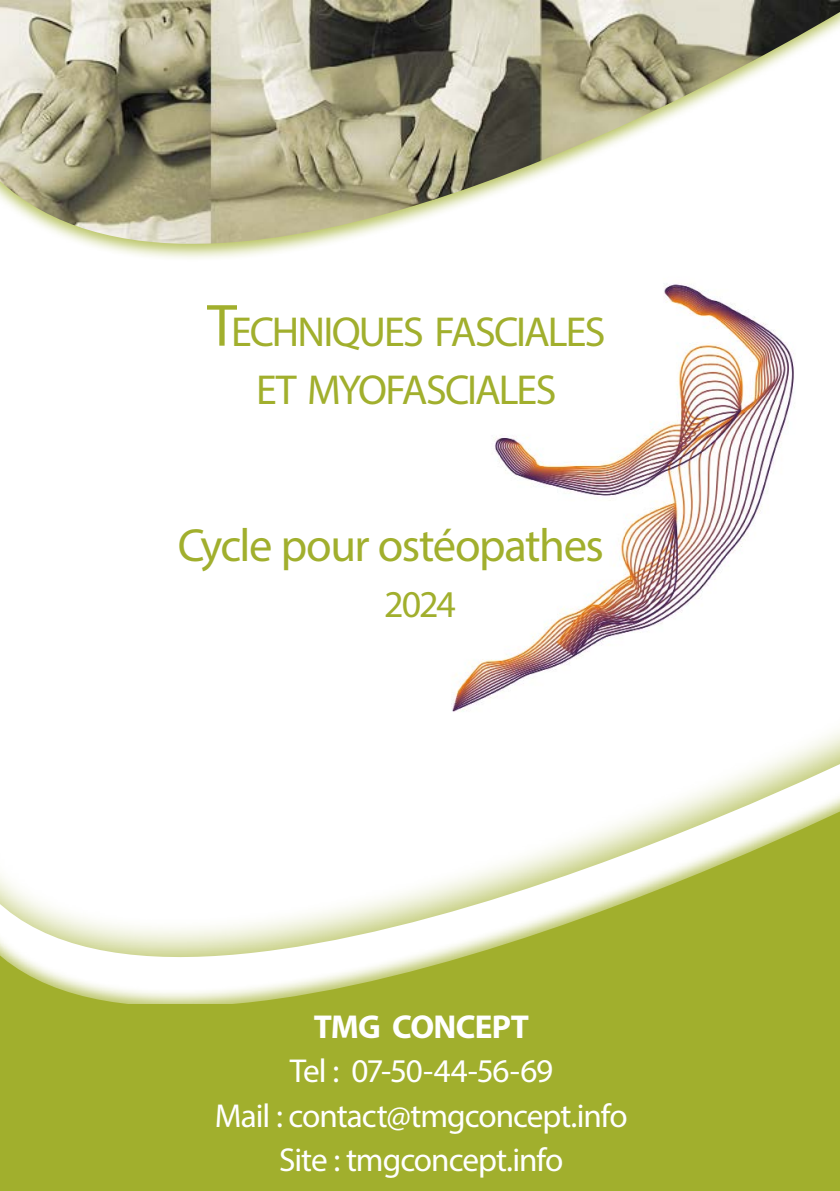
<style>
.page{position:relative;width:840px;height:1191px;background:#fff}
.page>*{position:absolute;margin:0;border:0;box-sizing:border-box;transform-origin:0 0}
.t1{font:46.6px "Myriad Pro";letter-spacing:-.035em;color:#a1af2d}
.t2{font:42px/58px "Myriad Pro";letter-spacing:-.045em;color:#a1af2d;text-align:center}
.t3{font:38px "Myriad Pro";color:#a1af2d}
.t4{font:33.2px/44.2px "Myriad Pro";letter-spacing:-.03em;color:#fff;text-align:center}
.t5{font:700 33.2px "Myriad Pro";letter-spacing:-.025em;color:#fff}
.s1{font-size:60px}
</style>
<div class="page">
<img style="left:455px;top:283px;width:340px;height:394px">
<svg style="left:0;top:732px;width:839px;height:459px"></svg>
<div style="left:0;top:1004px;width:839px;height:175px;background:#a1af2d"></div>
<div style="left:0;top:0;width:839px;height:262px;background:#a1af2d;opacity:.75"></div>
<img style="left:0;top:0;width:839px;height:245px">
<p class="t2" style="left:207px;top:304px;width:399px"><span class="s1">T</span>ECHNIQUES FASCIALES<br>ET MYOFASCIALES</p>
<h1 class="t1" style="left:178px;top:527px;width:427px">Cycle pour ostéopathes</h1>
<p class="t3" style="left:384px;top:590px;width:73px">2024</p>
<p class="t5" style="left:313px;top:1014px;width:217px">TMG CONCEPT</p>
<p class="t4" style="left:215px;top:1052px;width:414px">Tel : 07-50-44-56-69<br>Mail : contact@tmgconcept.info<br>Site : tmgconcept.info</p>
</div>
